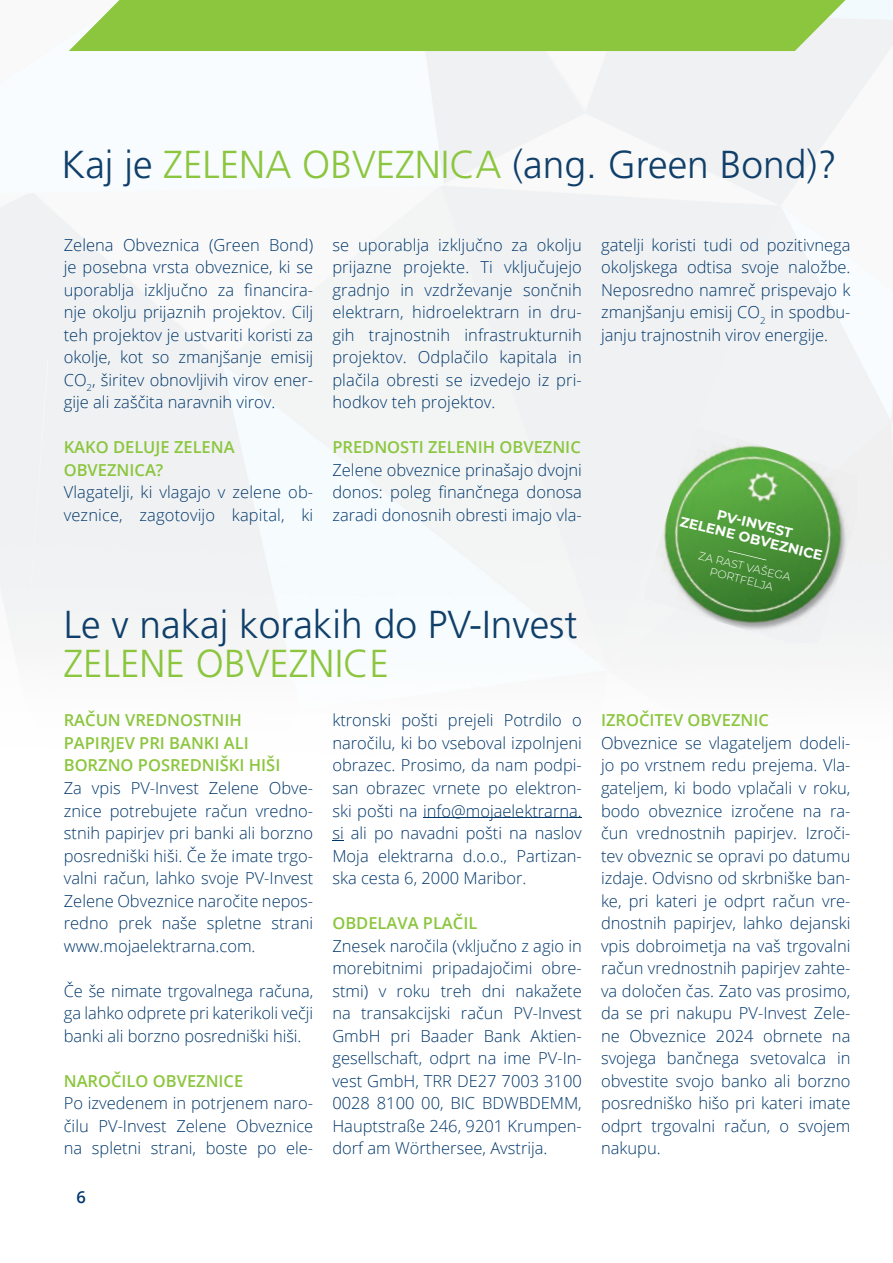
<style>
.page{position:relative;width:893px;height:1263px;background:#fff}
.page>*{position:absolute;margin:0;border:0;box-sizing:border-box;transform-origin:0 0}
.t1{font:300 39px "Frutiger LT Pro";color:#103f6a}
.t2{font:300 39px "Frutiger LT Pro";color:#8bc63e}
.t3{font:300 16.5px/22.5px "Open Sans";color:#00376b;text-align:justify}
.t4{font:600 16.5px/22.5px "Open Sans";color:#8bc63e}
.t5{font:600 16.5px "Open Sans";color:#00376b}
.t6{font:700 13.8px/15px "Montserrat";color:#fff;text-align:center}
.t7{font:300 10.95px/13.2px "Montserrat";color:#fff;text-align:center}
.s1{color:#8bc63e}
</style>
<div class="page">
<hr style="left:423px;top:817px;width:159px;height:1px;background:#00376b">
<svg style="left:332px;top:840px;width:12px;height:1px"></svg>
<div style="left:69px;top:0;width:776px;height:51px;background:#8bc63e"></div>
<img style="left:643px;top:425px;width:216px;height:218px">
<svg style="left:728px;top:550px;width:38px;height:10px"></svg>
<h1 class="t1" style="left:62px;top:142px;width:777px">Kaj je <span class="s1">ZELENA OBVEZNICA</span> (ang. Green Bond)?</h1>
<p class="t3" style="left:64px;top:233px;width:251px">Zelena Obveznica (Green Bond) je posebna vrsta obveznice, ki se uporablja izključno za financira&shy;nje okolju prijaznih projektov. Cilj teh projektov je ustvariti koristi za okolje, kot so zmanjšanje emisij CO<sub>2</sub>, širitev obnovljivih virov ener&shy;gije ali zaščita naravnih virov.</p>
<p class="t4" style="left:64px;top:436px;width:172px">KAKO DELUJE ZELENA<br>OBVEZNICA?</p>
<p class="t3" style="left:64px;top:481px;width:251px">Vlagatelji, ki vlagajo v zelene ob&shy;veznice, zagotovijo kapital, ki</p>
<p class="t3" style="left:332px;top:233px;width:251px">se uporablja izključno za okolju prijazne projekte. Ti vključujejo gradnjo in vzdrževanje sončnih elektrarn, hidroelektrarn in dru&shy;gih trajnostnih infrastrukturnih projektov. Odplačilo kapitala in plačila obresti se izvedejo iz pri&shy;hodkov teh projektov.</p>
<p class="t4" style="left:332px;top:436px;width:250px">PREDNOSTI ZELENIH OBVEZNIC</p>
<p class="t3" style="left:332px;top:458px;width:251px">Zelene obveznice prinašajo dvojni donos: poleg finančnega donosa zaradi donosnih obresti imajo vla-</p>
<h1 class="t1" style="left:64px;top:602px;width:515px">Le v nakaj korakih do PV-Invest</h1>
<h1 class="t2" style="left:64px;top:641px;width:327px">ZELENE OBVEZNICE</h1>
<p class="t4" style="left:64px;top:709px;width:218px">RAČUN VREDNOSTNIH<br>PAPIRJEV PRI BANKI ALI<br>BORZNO POSREDNIŠKI HIŠI</p>
<p class="t3" style="left:64px;top:776px;width:251px">Za vpis PV-Invest Zelene Obve&shy;znice potrebujete račun vredno&shy;stnih papirjev pri banki ali borzno posredniški hiši. Če že imate trgo&shy;valni račun, lahko svoje PV-Invest Zelene Obveznice naročite nepos&shy;redno prek naše spletne strani www.mojaelektrarna.com.</p>
<p class="t3" style="left:64px;top:979px;width:251px">Če še nimate trgovalnega računa, ga lahko odprete pri katerikoli večji banki ali borzno posredniški hiši.</p>
<p class="t4" style="left:64px;top:1069px;width:181px">NAROČILO OBVEZNICE</p>
<p class="t3" style="left:64px;top:1091px;width:251px">Po izvedenem in potrjenem naro&shy;čilu PV-Invest Zelene Obveznice na spletni strani, boste po ele-</p>
<p class="t5" style="left:77px;top:1186px;width:11px">6</p>
<p class="t3" style="left:332px;top:709px;width:251px">ktronski pošti prejeli Potrdilo o naročilu, ki bo vseboval izpolnjeni obrazec. Prosimo, da nam podpi&shy;san obrazec vrnete po elektron&shy;ski pošti na info@mojaelektrarna. si ali po navadni pošti na naslov Moja elektrarna d.o.o., Partizan&shy;ska cesta 6, 2000 Maribor.</p>
<p class="t4" style="left:332px;top:911px;width:146px">OBDELAVA PLAČIL</p>
<p class="t3" style="left:332px;top:934px;width:251px">Znesek naročila (vključno z agio in morebitnimi pripadajočimi obre&shy;stmi) v roku treh dni nakažete na transakcijski račun PV-Invest GmbH pri Baader Bank Aktien&shy;gesellschaft, odprt na ime PV-In&shy;vest GmbH, TRR DE27 7003 3100<br>0028 8100 00, BIC BDWBDEMM, Hauptstraße 246, 9201 Krumpen&shy;dorf am Wörthersee, Avstrija.</p>
<p class="t3" style="left:601px;top:233px;width:251px">gatelji koristi tudi od pozitivnega okoljskega odtisa svoje naložbe.<br>Neposredno namreč prispevajo k zmanjšanju emisij CO<sub>2</sub> in spodbu&shy;janju trajnostnih virov energije.</p>
<p class="t6" style="left:686px;top:498px;width:147px;rotate:14deg">PV-INVEST<br>ZELENE OBVEZNICE</p>
<p class="t7" style="left:700px;top:548px;width:96px;rotate:14deg">ZA RAST VAŠEGA<br>PORTFELJA</p>
<p class="t4" style="left:601px;top:709px;width:169px">IZROČITEV OBVEZNIC</p>
<p class="t3" style="left:601px;top:731px;width:251px">Obveznice se vlagateljem dodeli&shy;jo po vrstnem redu prejema. Vla&shy;gateljem, ki bodo vplačali v roku, bodo obveznice izročene na ra&shy;čun vrednostnih papirjev. Izroči&shy;tev obveznic se opravi po datumu izdaje. Odvisno od skrbniške ban&shy;ke, pri kateri je odprt račun vre&shy;dnostnih papirjev, lahko dejanski vpis dobroimetja na vaš trgovalni račun vrednostnih papirjev zahte&shy;va določen čas. Zato vas prosimo, da se pri nakupu PV-Invest Zele&shy;ne Obveznice 2024 obrnete na svojega bančnega svetovalca in obvestite svojo banko ali borzno posredniško hišo pri kateri imate odprt trgovalni račun, o svojem nakupu.</p>
</div>
